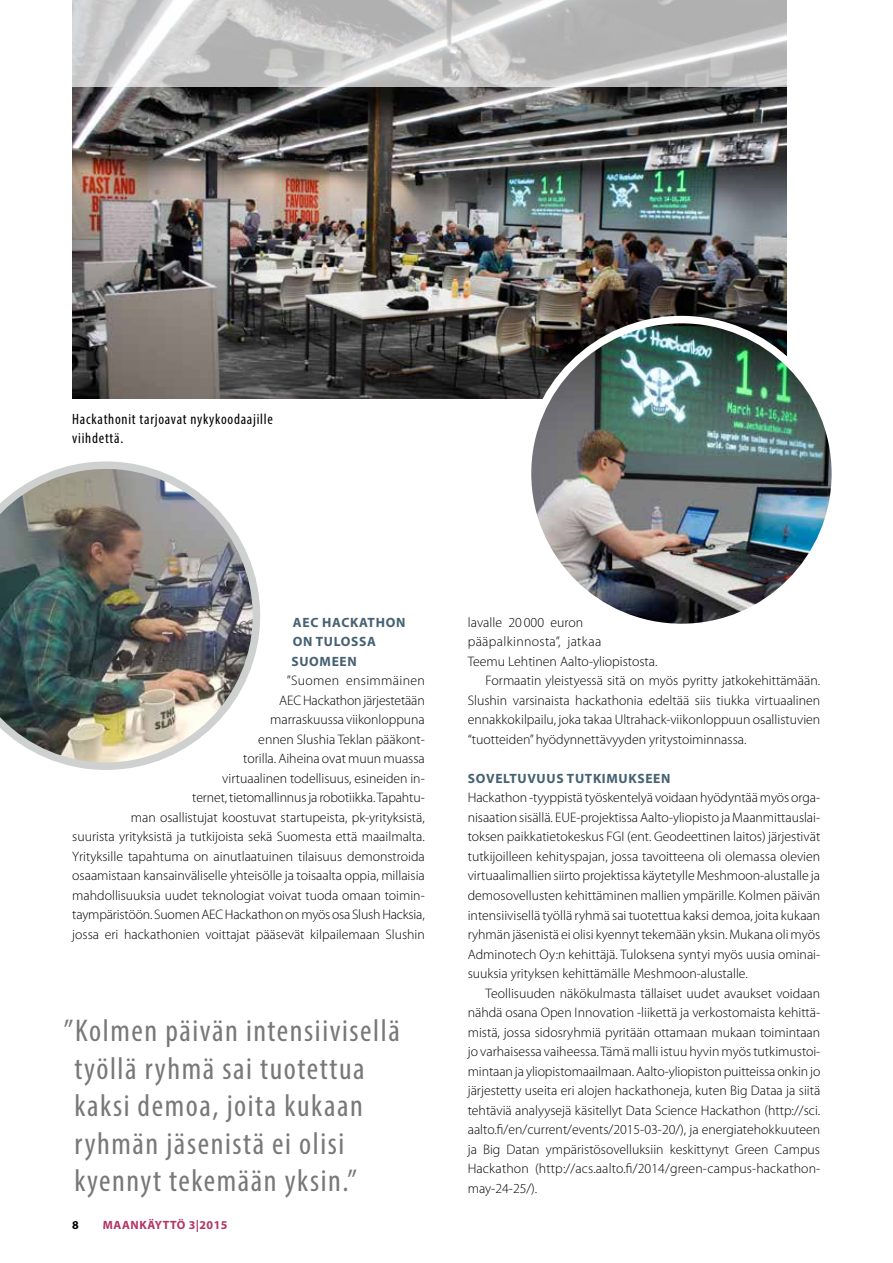
<style>
.page{position:relative;width:893px;height:1263px;background:#fff}
.page>*{position:absolute;margin:0;border:0;box-sizing:border-box;transform-origin:0 0}
.t1{font:condensed 31.5px/37.5px "Myriad Pro";letter-spacing:.05em;color:#787878}
.t2{font:condensed 15px/19.5px "Myriad Pro";letter-spacing:.05em;color:#000}
.t3{font:300 13.8px/19.5px "Myriad Pro";color:#000;text-align:justify}
.t4{font:300 13.8px "Myriad Pro";letter-spacing:.025em;color:#000}
.t5{font:700 13.5px/19.5px "Myriad Pro";letter-spacing:.05em;color:#456172}
.t6{font:700 12px "Myriad Pro";letter-spacing:.05em;color:#b23664}
.t7{font:700 12px "Myriad Pro";color:#000}
</style>
<div class="page">
<img style="left:72px;top:86px;width:715px;height:313px">
<img style="left:527px;top:326px;width:303px;height:296px">
<div style="left:524px;top:316px;width:315px;height:315px;border:8px solid #fff;border-radius:50%"></div>
<img style="left:0;top:461px;width:260px;height:309px">
<svg style="left:72px;top:0;width:715px;height:86px"></svg>
<p class="t2" style="left:72px;top:409px;width:202px">Hackathonit tarjoavat nykykoodaajille viihdettä.</p>
<p class="t5" style="left:291px;top:612px;width:115px">AEC HACKATHON<br>ON TULOSSA<br>SUOMEEN</p>
<p class="t3" style="left:72px;top:671px;width:354px;text-align:right">”Suomen ensimmäinen<br>AEC Hackathon järjestetään<br>marraskuussa viikonloppuna<br>ennen Slushia Teklan pääkont-<br>torilla. Aiheina ovat muun muassa<br>virtuaalinen todellisuus, esineiden in-<br>ternet, tietomallinnus ja robotiikka. Tapahtu-<br>man osallistujat koostuvat startupeista, pk-yrityksistä,<br>suurista yrityksistä ja tutkijoista sekä Suomesta että maailmalta.<br>Yrityksille tapahtuma on ainutlaatuinen tilaisuus demonstroida osaamistaan kansainväliselle yhteisölle ja toisaalta oppia, millaisia mahdollisuuksia uudet teknologiat voivat tuoda omaan toimin&shy;taympäristöön. Suomen AEC Hackathon on myös osa Slush Hacksia, jossa eri hackathonien voittajat pääsevät kilpailemaan Slushin</p>
<h1 class="t1" style="left:74px;top:1011px;width:327px;text-indent:-10px">”Kolmen päivän intensiivisellä työllä ryhmä sai tuotettua kaksi demoa, joita kukaan ryhmän jäsenistä ei olisi kyennyt tekemään yksin.”</h1>
<p class="t7" style="left:72px;top:1217px;width:8px">8</p>
<p class="t6" style="left:103px;top:1217px;width:126px">MAANKÄYTTÖ 3|2015</p>
<p class="t3" style="left:468px;top:613px;width:117px">lavalle 20 000 euron</p>
<p class="t4" style="left:468px;top:634px;width:135px">pääpalkinnosta”, jatkaa</p>
<p class="t3" style="left:468px;top:652px;width:191px">Teemu Lehtinen Aalto-yliopistosta.</p>
<p class="t3" style="left:486px;top:671px;width:336px">Formaatin yleistyessä sitä on myös pyritty jatkokehittämään.</p>
<p class="t3" style="left:468px;top:691px;width:354px">Slushin varsinaista hackathonia edeltää siis tiukka virtuaalinen</p>
<p class="t3" style="left:468px;top:710px;width:354px">ennakkokilpailu, joka takaa Ultrahack-viikonloppuun osallistuvien</p>
<p class="t3" style="left:468px;top:730px;width:280px">“tuotteiden” hyödynnettävyyden yritystoiminnassa.</p>
<p class="t5" style="left:468px;top:768px;width:204px">SOVELTUVUUS TUTKIMUKSEEN</p>
<p class="t3" style="left:468px;top:788px;width:354px">Hackathon -tyyppistä työskentelyä voidaan hyödyntää myös orga&shy;nisaation sisällä. EUE-projektissa Aalto-yliopisto ja Maanmittauslai&shy;toksen paikkatietokeskus FGI (ent. Geodeettinen laitos) järjestivät tutkijoilleen kehityspajan, jossa tavoitteena oli olemassa olevien virtuaalimallien siirto projektissa käytetylle Meshmoon-alustalle ja demosovellusten kehittäminen mallien ympärille. Kolmen päivän intensiivisellä työllä ryhmä sai tuotettua kaksi demoa, joita kukaan ryhmän jäsenistä ei olisi kyennyt tekemään yksin. Mukana oli myös Adminotech Oy:n kehittäjä. Tuloksena syntyi myös uusia ominai&shy;suuksia yrityksen kehittämälle Meshmoon-alustalle.</p>
<p class="t3" style="left:468px;top:983px;width:354px;text-indent:18px">Teollisuuden näkökulmasta tällaiset uudet avaukset voidaan nähdä osana Open Innovation -liikettä ja verkostomaista kehittä&shy;mistä, jossa sidosryhmiä pyritään ottamaan mukaan toimintaan jo varhaisessa vaiheessa. Tämä malli istuu hyvin myös tutkimustoi&shy;mintaan ja yliopistomaailmaan. Aalto-yliopiston puitteissa onkin jo järjestetty useita eri alojen hackathoneja, kuten Big Dataa ja siitä tehtäviä analyysejä käsitellyt Data Science Hackathon (http://sci. aalto.fi/en/current/events/2015-03-20/), ja energiatehokkuuteen ja Big Datan ympäristösovelluksiin keskittynyt Green Campus Hackathon (http://acs.aalto.fi/2014/green-campus-hackathon&shy;may-24-25/).</p>
</div>
